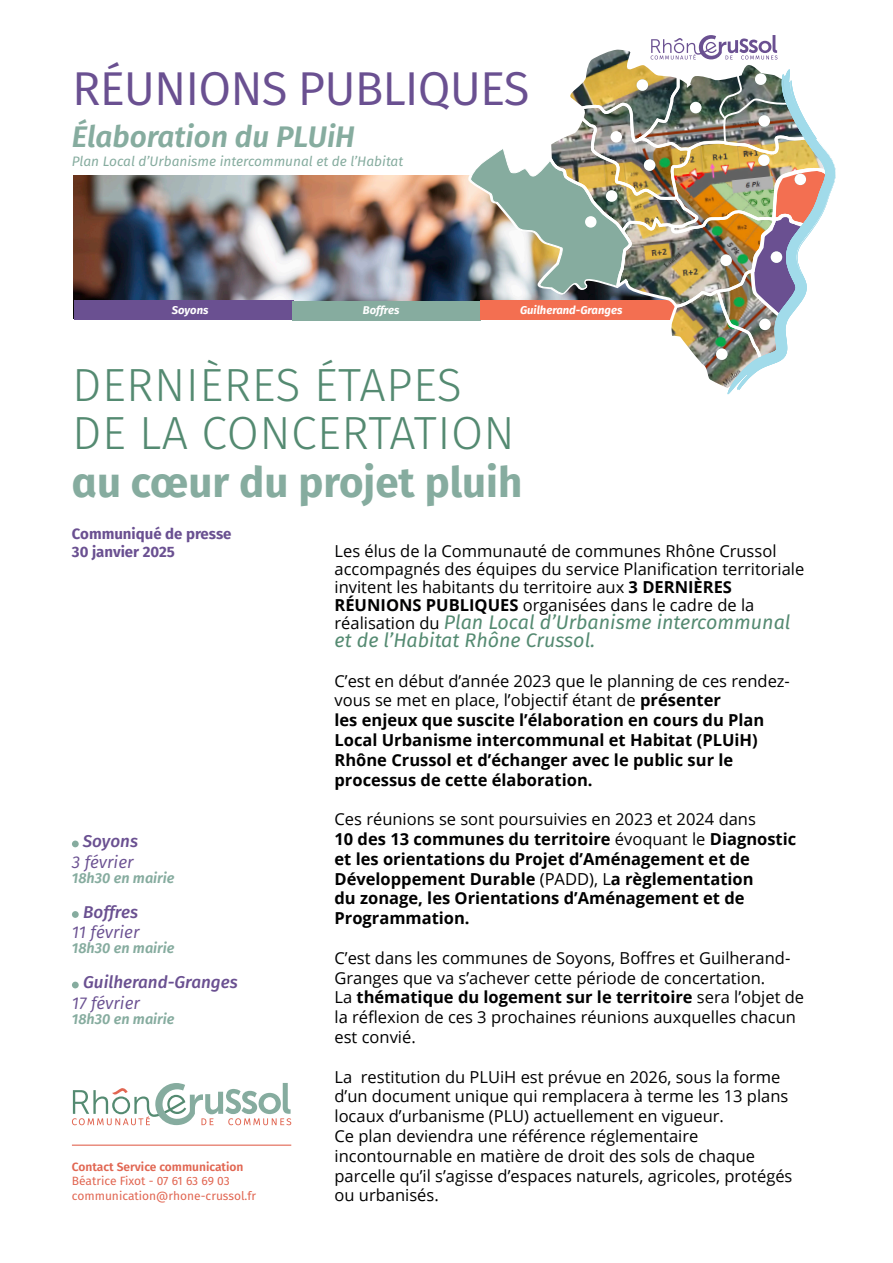
<style>
.page{position:relative;width:893px;height:1263px;background:#fff}
.page>*{position:absolute;margin:0;border:0;box-sizing:border-box;transform-origin:0 0}
.TitrArticleCAP{font:47.4px "Fira Sans";letter-spacing:-.02em;color:#6a5091}
.TitrArticleCAP-2{font:300 46.5px "Fira Sans";letter-spacing:.01em;color:#548a71}
.TitrArticleCAP-3{font:700 42px "Fira Sans";color:#86ac9f}
.TitrArticleMinus{font:italic 600 29.7px "Fira Sans";color:#86ac9f}
.t1{font:italic 19.65px "Fira Sans";color:#548a71}
.TitrArticleMinus-2{font:italic 500 17.1px "Fira Sans";color:#6a5091}
.TitrArticleMinus-3{font:italic 17.1px "Fira Sans";color:#6a5091}
.t2{font:16.5px/19.8px "Open Sans";color:#000001}
.t3{font:700 16.5px/19.8px "Open Sans";color:#000001}
.TitrArticleMinus-4{font:700 15px "Fira Sans";color:#6a5091}
.TitrArticleMinus-5{font:italic 600 14.4px "Fira Sans";color:#86ac9f}
.TitrArticleMinus-6{font:italic 13.65px "Fira Sans";color:#86ac9f}
.TitrArticleMinus-7{font:12px "Fira Sans";color:#e16652}
.TitrArticleMinus-8{font:600 12px "Fira Sans";color:#e16652}
.t4{font:italic 700 11.25px "Fira Sans";color:#fff}
.s1{font-weight:700}
.s2{font-family:"Open Sans";font-style:normal;font-size:16.5px;color:#000001}
.s3{font-weight:400}
</style>
<div class="page">
<img style="left:74px;top:175px;width:393px;height:126px">
<div style="left:74px;top:300px;width:220px;height:20px;background:#6a5091"></div>
<div style="left:293px;top:301px;width:188px;height:20px;background:#86ac9f"></div>
<svg style="left:72px;top:1083px;width:219px;height:42px"></svg>
<svg style="left:651px;top:35px;width:125px;height:11px"></svg>
<hr style="left:72px;top:1144px;width:219px;height:2px;background:#e16652">
<div style="left:72px;top:840px;width:7px;height:7px;background:#86ac9f;border-radius:50%"></div>
<div style="left:72px;top:911px;width:7px;height:7px;background:#86ac9f;border-radius:50%"></div>
<div style="left:72px;top:982px;width:7px;height:6px;background:#86ac9f;border-radius:50%"></div>
<svg style="left:467px;top:46px;width:311px;height:255px"></svg>
<img style="left:470px;top:67px;width:366px;height:327px">
<div style="left:611px;top:131px;width:11px;height:12px;background:#fff;border-radius:50%"></div>
<p class="TitrArticleCAP" style="left:72px;top:53px;width:459px">RÉUNIONS PUBLIQUES</p>
<p class="TitrArticleMinus" style="left:72px;top:113px;width:284px">Élaboration du PLUiH</p>
<p class="TitrArticleMinus-6" style="left:72px;top:151px;width:333px">Plan Local d’Urbanisme intercommunal et de l’Habitat</p>
<p class="t4" style="left:172px;top:301px;width:38px">Soyons</p>
<p class="t4" style="left:363px;top:301px;width:38px">Boffres</p>
<p class="t4" style="left:520px;top:300px;width:104px">Guilherand-Granges</p>
<p class="TitrArticleCAP-2" style="left:72px;top:351px;width:391px">DERNIÈRES ÉTAPES</p>
<p class="TitrArticleCAP-2" style="left:72px;top:399px;width:444px">DE LA CONCERTATION</p>
<p class="TitrArticleCAP-3" style="left:72px;top:447px;width:452px">au cœur du projet pluih</p>
<p class="TitrArticleMinus-4" style="left:72px;top:521px;width:161px">Communiqué de presse</p>
<p class="TitrArticleMinus-4" style="left:72px;top:539px;width:105px">30 janvier 2025</p>
<p class="t2" style="left:334px;top:541px;width:471px;line-height:18px">Les élus de la Communauté de communes Rhône Crussol accompagnés des équipes du service Planification territoriale invitent les habitants du territoire aux <span class="s1">3 DERNIÈRES RÉUNIONS PUBLIQUES</span> organisées dans le cadre de la</p>
<p class="t1" style="left:334px;top:607px;width:458px"><span class="s2">réalisation du</span> Plan Local d’Urbanisme intercommunal</p>
<p class="t1" style="left:334px;top:625px;width:262px">et de l’Habitat Rhône Crussol.</p>
<p class="t2" style="left:334px;top:670px;width:457px">C’est en début d’année 2023 que le planning de ces rendez&shy;vous se met en place, l’objectif étant de <span class="s1">présenter</span></p>
<p class="t3" style="left:334px;top:710px;width:431px">les enjeux que suscite l’élaboration en cours du Plan Local Urbanisme intercommunal et Habitat (PLUiH)<br>Rhône Crussol et d’échanger avec le public sur le processus de cette élaboration.</p>
<p class="t2" style="left:334px;top:809px;width:423px">Ces réunions se sont poursuivies en 2023 et 2024 dans</p>
<p class="t3" style="left:334px;top:829px;width:463px">10 des 13 communes du territoire <span class="s3">évoquant le</span> Diagnostic et les orientations du Projet d’Aménagement et de Développement Durable <span class="s3">(PADD), L</span>a règlementation<br>du zonage, les Orientations d’Aménagement et de Programmation.</p>
<p class="t2" style="left:334px;top:947px;width:457px">C’est dans les communes de Soyons, Boffres et Guilherand-<br>Granges que va s’achever cette période de concertation.</p>
<p class="t2" style="left:334px;top:987px;width:471px">La <span class="s1">thématique du logement sur le territoire</span> sera l’objet de la réflexion de ces 3 prochaines réunions auxquelles chacun est convié.</p>
<p class="t2" style="left:334px;top:1066px;width:455px">La restitution du PLUiH est prévue en 2026, sous la forme d’un document unique qui remplacera à terme les 13 plans locaux d’urbanisme (PLU) actuellement en vigueur.</p>
<p class="t2" style="left:334px;top:1126px;width:459px">Ce plan deviendra une référence réglementaire incontournable en matière de droit des sols de chaque parcelle qu’il s’agisse d’espaces naturels, agricoles, protégés ou urbanisés.</p>
<p class="TitrArticleMinus-2" style="left:83px;top:828px;width:57px">Soyons</p>
<p class="TitrArticleMinus-3" style="left:72px;top:849px;width:63px">3 février</p>
<p class="TitrArticleMinus-5" style="left:72px;top:866px;width:104px">18h30 en mairie</p>
<p class="TitrArticleMinus-2" style="left:83px;top:898px;width:56px">Boffres</p>
<p class="TitrArticleMinus-3" style="left:72px;top:920px;width:69px">11 février</p>
<p class="TitrArticleMinus-5" style="left:72px;top:936px;width:104px">18h30 en mairie</p>
<p class="TitrArticleMinus-2" style="left:83px;top:969px;width:156px">Guilherand-Granges</p>
<p class="TitrArticleMinus-3" style="left:72px;top:990px;width:70px">17 février</p>
<p class="TitrArticleMinus-5" style="left:72px;top:1007px;width:104px">18h30 en mairie</p>
<p class="TitrArticleMinus-8" style="left:72px;top:1157px;width:173px">Contact Service communication</p>
<p class="TitrArticleMinus-7" style="left:72px;top:1172px;width:159px">Béatrice Fixot - 07 61 63 69 03</p>
<p class="TitrArticleMinus-7" style="left:72px;top:1186px;width:186px">communication@rhone-crussol.fr</p>
</div>
